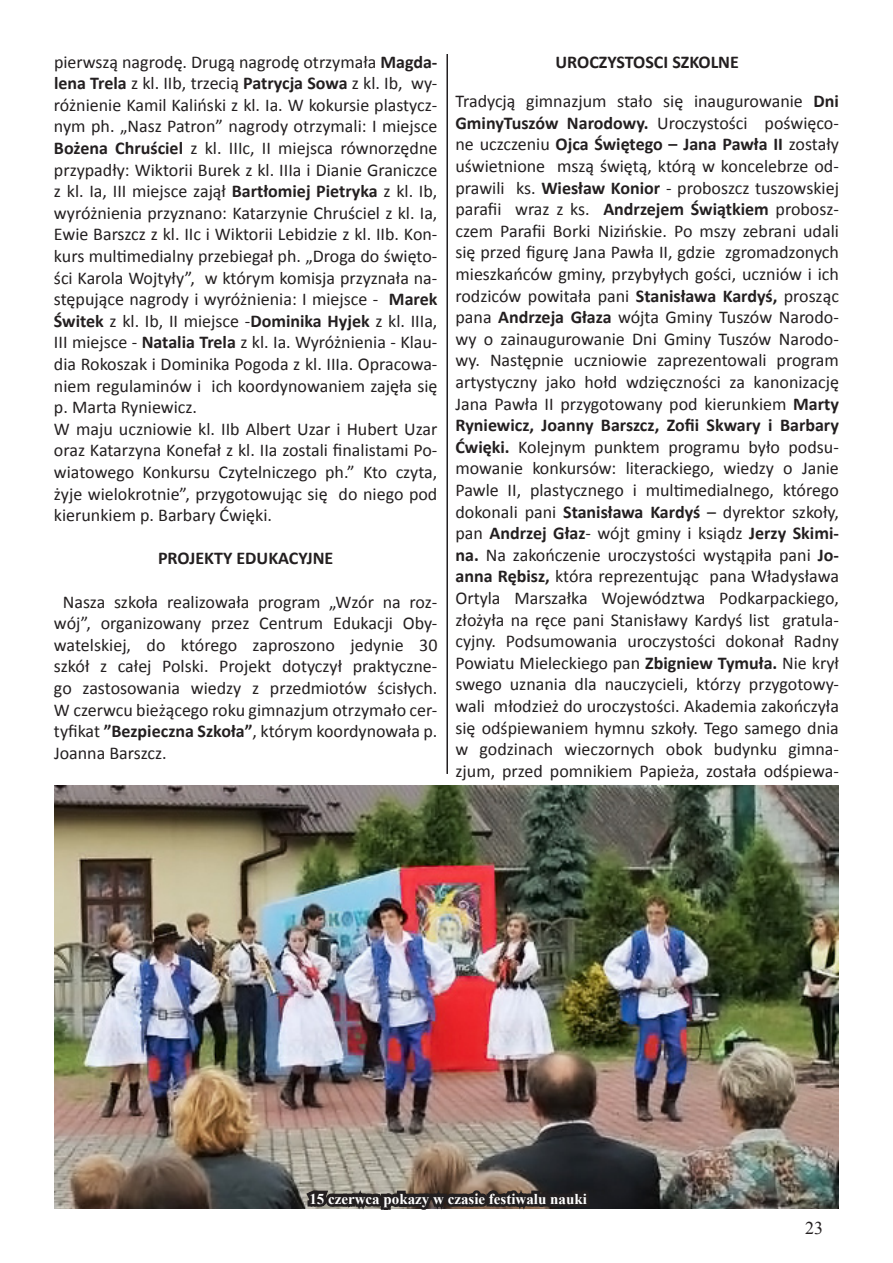
<style>
.page{position:relative;width:893px;height:1263px;background:#fff}
.page>*{position:absolute;margin:0;border:0;box-sizing:border-box;transform-origin:0 0}
.t1{font:18px/21.6px "Calibri";color:#231f20;text-align:justify}
.t2{font:700 18px "Calibri";color:#231f20}
.t3{font:18px "Times New Roman";color:#231f20}
.t4{font:700 15px "Times New Roman";color:#fff}
.s1{font-weight:700}
</style>
<div class="page">
<img style="left:54px;top:785px;width:785px;height:424px">
<hr style="left:446px;top:54px;width:2px;height:720px;background:#231f20">
<svg style="left:302px;top:1158px;width:292px;height:52px;background:#675f57"></svg>
<p class="t1" style="left:54px;top:50px;width:385px;text-align:left">pierwszą nagrodę. Drugą nagrodę otrzymała <span class="s1">Magda&shy;lena Trela</span> z kl. IIb, trzecią <span class="s1">Patrycja Sowa</span> z kl. Ib, wy&shy;różnienie Kamil Kaliński z kl. Ia. W kokursie plastycz&shy;nym ph. „Nasz Patron” nagrody otrzymali: I miejsce <span class="s1">Bożena Chruściel</span> z kl. IIIc, II miejsca równorzędne przypadły: Wiktorii Burek z kl. IIIa i Dianie Graniczce z kl. Ia, III miejsce zajął <span class="s1">Bartłomiej Pietryka</span> z kl. Ib, wyróżnienia przyznano: Katarzynie Chruściel z kl. Ia, Ewie Barszcz z kl. IIc i Wiktorii Lebidzie z kl. IIb. Kon&shy;kurs multimedialny przebiegał ph. „Droga do święto&shy;ści Karola Wojtyły”, w którym komisja przyznała na&shy;stępujące nagrody i wyróżnienia: I miejsce - <span class="s1">Marek Świtek</span> z kl. Ib, II miejsce -<span class="s1">Dominika Hyjek</span> z kl. IIIa, III miejsce - <span class="s1">Natalia Trela</span> z kl. Ia. Wyróżnienia - Klau&shy;dia Rokoszak i Dominika Pogoda z kl. IIIa. Opracowa&shy;niem regulaminów i ich koordynowaniem zajęła się p. Marta Ryniewicz.<br>W maju uczniowie kl. IIb Albert Uzar i Hubert Uzar oraz Katarzyna Konefał z kl. IIa zostali finalistami Po&shy;wiatowego Konkursu Czytelniczego ph.” Kto czyta, żyje wielokrotnie”, przygotowując się do niego pod kierunkiem p. Barbary Ćwięki.</p>
<p class="t2" style="left:158px;top:547px;width:177px">PROJEKTY EDUKACYJNE</p>
<p class="t1" style="left:54px;top:590px;width:385px;text-indent:9px">Nasza szkoła realizowała program „Wzór na roz&shy;wój”, organizowany przez Centrum Edukacji Oby&shy;watelskiej, do którego zaproszono jedynie 30 szkół z całej Polski. Projekt dotyczył praktyczne&shy;go zastosowania wiedzy z przedmiotów ścisłych.<br>W czerwcu bieżącego roku gimnazjum otrzymało cer&shy;tyfikat <span class="s1">”Bezpieczna Szkoła”</span>, którym koordynowała p.<br>Joanna Barszcz.</p>
<p class="t2" style="left:555px;top:50px;width:185px">UROCZYSTOSCI SZKOLNE</p>
<p class="t1" style="left:455px;top:89px;width:385px">Tradycją gimnazjum stało się inaugurowanie <span class="s1">Dni GminyTuszów Narodowy.</span> Uroczystości poświęco&shy;ne uczczeniu <span class="s1">Ojca Świętego – Jana Pawła II</span> zostały uświetnione mszą świętą, którą w koncelebrze od&shy;prawili ks. <span class="s1">Wiesław Konior</span> - proboszcz tuszowskiej parafii wraz z ks. <span class="s1">Andrzejem Świątkiem</span> probosz&shy;czem Parafii Borki Nizińskie. Po mszy zebrani udali się przed figurę Jana Pawła II, gdzie zgromadzonych mieszkańców gminy, przybyłych gości, uczniów i ich rodziców powitała pani <span class="s1">Stanisława Kardyś,</span> prosząc pana <span class="s1">Andrzeja Głaza</span> wójta Gminy Tuszów Narodo&shy;wy o zainaugurowanie Dni Gminy Tuszów Narodo&shy;wy. Następnie uczniowie zaprezentowali program artystyczny jako hołd wdzięczności za kanonizację Jana Pawła II przygotowany pod kierunkiem <span class="s1">Marty Ryniewicz, Joanny Barszcz, Zofii Skwary i Barbary Ćwięki.</span> Kolejnym punktem programu było podsu&shy;mowanie konkursów: literackiego, wiedzy o Janie Pawle II, plastycznego i multimedialnego, którego dokonali pani <span class="s1">Stanisława Kardyś</span> – dyrektor szkoły, pan <span class="s1">Andrzej Głaz</span>- wójt gminy i ksiądz <span class="s1">Jerzy Skimi&shy;na.</span> Na zakończenie uroczystości wystąpiła pani <span class="s1">Jo&shy;anna Rębisz,</span> która reprezentując pana Władysława Ortyla Marszałka Województwa Podkarpackiego, złożyła na ręce pani Stanisławy Kardyś list gratula&shy;cyjny. Podsumowania uroczystości dokonał Radny Powiatu Mieleckiego pan <span class="s1">Zbigniew Tymuła.</span> Nie krył swego uznania dla nauczycieli, którzy przygotowy&shy;wali młodzież do uroczystości. Akademia zakończyła się odśpiewaniem hymnu szkoły. Tego samego dnia w godzinach wieczornych obok budynku gimna&shy;zjum, przed pomnikiem Papieża, została odśpiewa-</p>
<p class="t4" style="left:309px;top:1188px;width:279px">15 czerwca pokazy w czasie festiwalu nauki</p>
<p class="t3" style="left:805px;top:1216px;width:19px">23</p>
</div>
